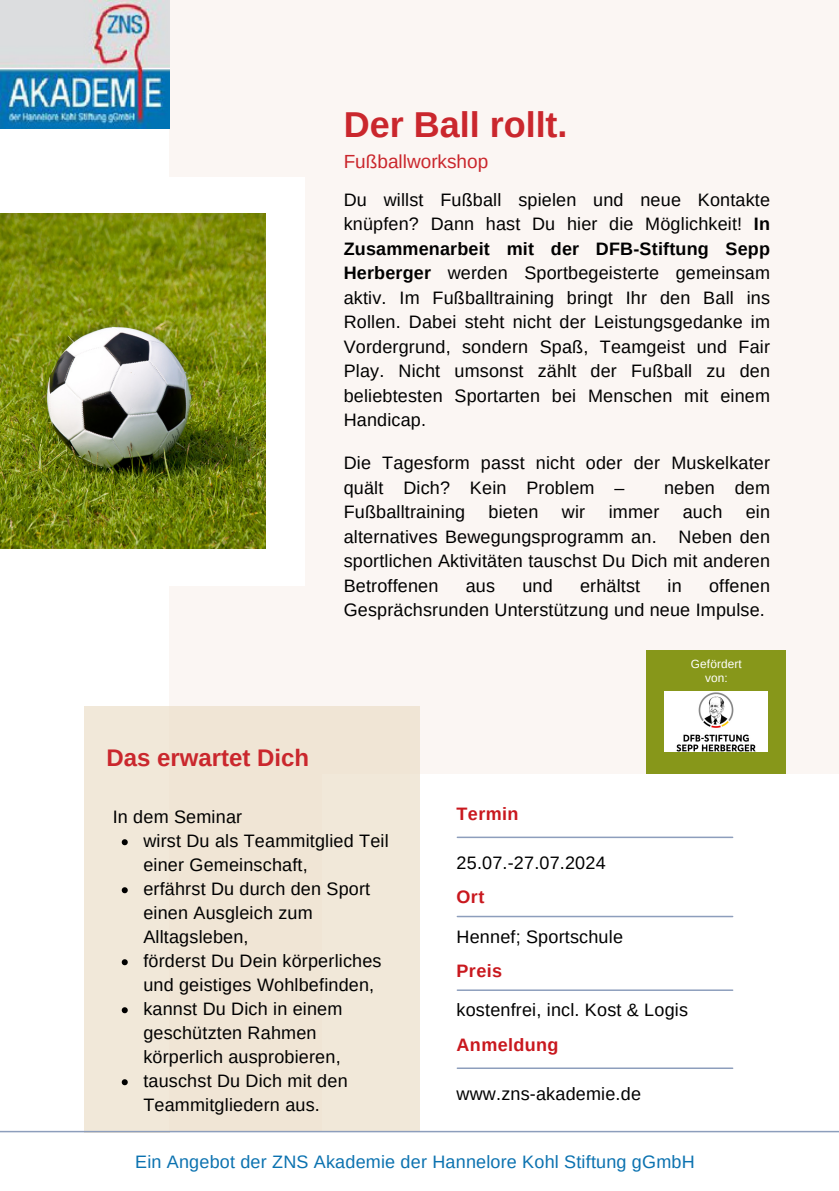
<style>
.page{position:relative;width:839px;height:1191px;background:#fff}
.page>*{position:absolute;margin:0;border:0;box-sizing:border-box;transform-origin:0 0}
.t1{font:700 36px "Arimo";color:#ca272d}
.t2{font:700 24px "Arimo";color:#ca272d}
.t3{font:19px "Arimo";color:#ca272d}
.t4{font:18px/24.6px "Arimo";letter-spacing:.01em;color:#000}
.t5{font:18px "Arimo";letter-spacing:.01em;color:#0b72b0}
.t6{font:700 18px "Arimo";letter-spacing:.02em;color:#c9181e}
.t7{font:11.8px/13.8px "Arimo";letter-spacing:.01em;color:#fff;text-align:center}
.s1{font-weight:700}
</style>
<div class="page">
<div style="left:0;top:0;width:838px;height:1191px;background:#fbf6f3"></div>
<div style="left:0;top:0;width:169px;height:1191px;background:#fff"></div>
<div style="left:0;top:177px;width:304px;height:408px;background:#fff"></div>
<img style="left:0;top:214px;width:266px;height:334px">
<div style="left:322px;top:774px;width:516px;height:357px;background:#fff"></div>
<hr style="left:457px;top:916px;width:275px;height:1px;background:#8d9ebc">
<hr style="left:457px;top:837px;width:275px;height:1px;background:#8d9ebc">
<hr style="left:457px;top:989px;width:275px;height:2px;background:#8d9ebc">
<hr style="left:457px;top:1068px;width:275px;height:1px;background:#8d9ebc">
<div style="left:84px;top:706px;width:336px;height:426px;background:#f0e5d5"></div>
<div style="left:170px;top:1132px;width:668px;height:59px;background:#fff"></div>
<hr style="left:0;top:1131px;width:838px;height:1px;background:#8d9ebc">
<svg style="left:122px;top:839px;width:6px;height:6px"></svg>
<svg style="left:122px;top:887px;width:6px;height:6px"></svg>
<svg style="left:122px;top:959px;width:6px;height:6px"></svg>
<svg style="left:122px;top:1007px;width:6px;height:6px"></svg>
<svg style="left:122px;top:1079px;width:6px;height:6px"></svg>
<div style="left:646px;top:650px;width:140px;height:124px;background:#87971a"></div>
<img style="left:664px;top:692px;width:103px;height:60px">
<img style="left:0;top:0;width:170px;height:129px">
<p class="t1" style="left:344px;top:104px;width:225px">Der Ball rollt.</p>
<p class="t3" style="left:344px;top:151px;width:146px">Fußballworkshop</p>
<p class="t4" style="left:344px;top:187px;width:428px;text-align:justify">Du willst Fußball spielen und neue Kontakte knüpfen? Dann hast Du hier die Möglichkeit! <span class="s1">In Zusammenarbeit mit der DFB-Stiftung Sepp Herberger</span> werden Sportbegeisterte gemeinsam aktiv. Im Fußballtraining bringt Ihr den Ball ins Rollen. Dabei steht nicht der Leistungsgedanke im Vordergrund, sondern Spaß, Teamgeist und Fair Play. Nicht umsonst zählt der Fußball zu den beliebtesten Sportarten bei Menschen mit einem Handicap.</p>
<p class="t4" style="left:344px;top:451px;width:428px">Die Tagesform passt nicht oder der Muskelkater quält Dich? Kein Problem –</p>
<p class="t4" style="left:664px;top:475px;width:107px">neben dem</p>
<p class="t2" style="left:106px;top:744px;width:204px">Das erwartet Dich</p>
<p class="t4" style="left:344px;top:500px;width:428px;text-align:justify;text-indent:402px">ein alternatives Bewegungsprogramm an. Neben den sportlichen Aktivitäten tauschst Du Dich mit anderen Betroffenen</p>
<p class="t4" style="left:344px;top:500px;width:123px">Fußballtraining</p>
<p class="t4" style="left:488px;top:500px;width:51px">bieten</p>
<p class="t4" style="left:562px;top:500px;width:25px">wir</p>
<p class="t4" style="left:608px;top:500px;width:52px">immer</p>
<p class="t4" style="left:682px;top:500px;width:41px">auch</p>
<p class="t4" style="left:466px;top:573px;width:31px">aus</p>
<p class="t4" style="left:522px;top:573px;width:32px">und</p>
<p class="t4" style="left:580px;top:573px;width:62px">erhältst</p>
<p class="t4" style="left:667px;top:573px;width:16px">in</p>
<p class="t4" style="left:344px;top:573px;width:428px;text-align:right">offenen<br>Gesprächsrunden Unterstützung und neue Impulse.</p>
<p class="t7" style="left:691px;top:657px;width:52px">Gefördert von:</p>
<p class="t4" style="left:113px;top:804px;width:131px">In dem Seminar</p>
<p class="t4" style="left:143px;top:828px;width:247px;line-height:24px">wirst Du als Teammitglied Teil einer Gemeinschaft,</p>
<p class="t4" style="left:143px;top:876px;width:228px;line-height:24px">erfährst Du durch den Sport einen Ausgleich zum<br>Alltagsleben,</p>
<p class="t4" style="left:143px;top:948px;width:240px;line-height:24px">förderst Du Dein körperliches und geistiges Wohlbefinden,</p>
<p class="t4" style="left:143px;top:996px;width:201px;line-height:24px">kannst Du Dich in einem geschützten Rahmen körperlich ausprobieren,</p>
<p class="t4" style="left:143px;top:1068px;width:206px;line-height:24px">tauschst Du Dich mit den<br>Teammitgliedern aus.</p>
<p class="t6" style="left:456px;top:803px;width:63px">Termin</p>
<p class="t4" style="left:456px;top:851px;width:151px">25.07.-27.07.2024</p>
<p class="t6" style="left:456px;top:887px;width:29px">Ort</p>
<p class="t4" style="left:456px;top:924px;width:168px">Hennef; Sportschule</p>
<p class="t6" style="left:456px;top:961px;width:47px">Preis</p>
<p class="t4" style="left:456px;top:998px;width:233px">kostenfrei, incl. Kost &amp; Logis</p>
<p class="t6" style="left:456px;top:1034px;width:103px">Anmeldung</p>
<p class="t4" style="left:456px;top:1081px;width:186px">www.zns-akademie.de</p>
<p class="t5" style="left:135px;top:1152px;width:561px">Ein Angebot der ZNS Akademie der Hannelore Kohl Stiftung gGmbH</p>
</div>
